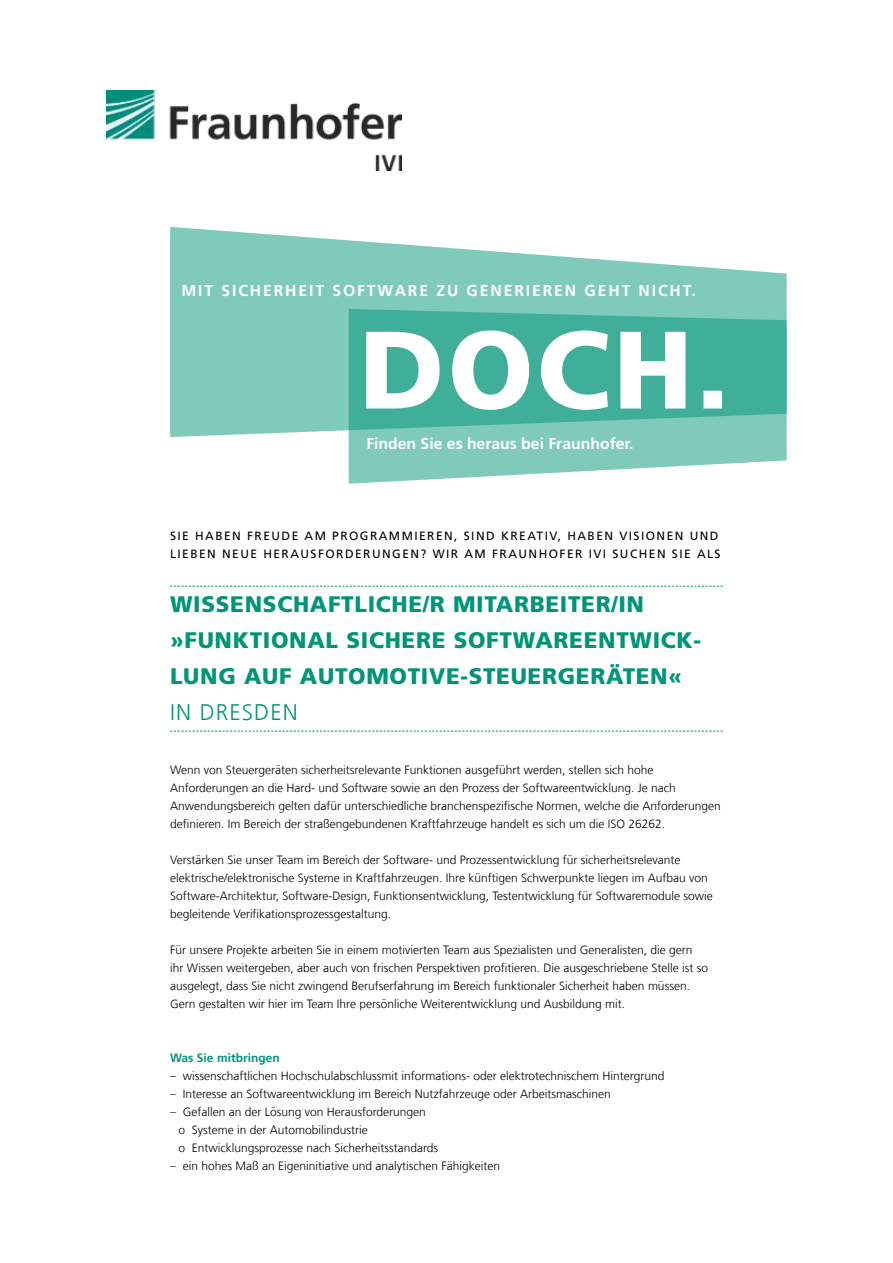
<style>
.page{position:relative;width:893px;height:1263px;background:#fff}
.page>*{position:absolute;margin:0;border:0;box-sizing:border-box;transform-origin:0 0}
.Position{font:900 22.5px/36px "Frutiger LT Com";letter-spacing:.03em;color:#009579}
.Vignette_oben{font:700 15.75px "Frutiger LT Com";letter-spacing:.12em;color:#fff}
.Vignette_unten{font:700 15.75px "Frutiger LT Com";color:#fff}
.Fließtext{font:300 12px/18px "Frutiger LT Com";color:#000}
.Aufzählung{font:300 12px "Frutiger LT Com";color:#000}
.Einleitungstext{font:12px/18px "Frutiger LT Com";letter-spacing:.12em;color:#000}
.Aufzählung-2{font:700 12px "Frutiger LT Com";color:#009579}
.s1{font-weight:300}
</style>
<div class="page">
<svg style="left:170px;top:227px;width:617px;height:210px;fill:#80cabc"></svg>
<svg style="left:349px;top:309px;width:438px;height:175px;fill:#80cabc"></svg>
<svg style="left:366px;top:330px;width:356px;height:80px"></svg>
<svg style="left:170px;top:586px;width:553px;height:1px"></svg>
<svg style="left:170px;top:731px;width:553px;height:1px"></svg>
<img style="left:106px;top:90px;width:295px;height:80px">
<p class="Vignette_oben" style="left:181px;top:282px;width:516px">MIT SICHERHEIT SOFTWARE ZU GENERIEREN GEHT NICHT.</p>
<p class="Vignette_unten" style="left:366px;top:434px;width:269px">Finden Sie es heraus bei Fraunhofer.</p>
<p class="Einleitungstext" style="left:170px;top:527px;width:552px">SIE HABEN FREUDE AM PROGRAMMIEREN, SIND KREATIV, HABEN VISIONEN UND<br>LIEBEN NEUE HERAUSFORDERUNGEN? WIR AM FRAUNHOFER IVI SUCHEN SIE ALS</p>
<p class="Position" style="left:170px;top:586px;width:532px">WISSENSCHAFTLICHE/R MITARBEITER/IN »FUNKTIONAL SICHERE SOFTWAREENTWICK-<br>LUNG AUF AUTOMOTIVE-STEUERGERÄTEN«<br><span class="s1">IN DRESDEN</span></p>
<p class="Fließtext" style="left:170px;top:761px;width:485px">Wenn von Steuergeräten sicherheitsrelevante Funktionen ausgeführt werden, stellen sich hohe</p>
<p class="Fließtext" style="left:170px;top:779px;width:552px">Anforderungen an die Hard- und Software sowie an den Prozess der Softwareentwicklung. Je nach<br>Anwendungsbereich gelten dafür unterschiedliche branchenspezifische Normen, welche die Anforderungen definieren. Im Bereich der straßengebundenen Kraftfahrzeuge handelt es sich um die ISO 26262.</p>
<p class="Fließtext" style="left:170px;top:851px;width:544px">Verstärken Sie unser Team im Bereich der Software- und Prozessentwicklung für sicherheitsrelevante elektrische/elektronische Systeme in Kraftfahrzeugen. Ihre künftigen Schwerpunkte liegen im Aufbau von Software-Architektur, Software-Design, Funktionsentwicklung, Testentwicklung für Softwaremodule sowie begleitende Verifikationsprozessgestaltung.</p>
<p class="Fließtext" style="left:170px;top:941px;width:539px">Für unsere Projekte arbeiten Sie in einem motivierten Team aus Spezialisten und Generalisten, die gern ihr Wissen weitergeben, aber auch von frischen Perspektiven profitieren. Die ausgeschriebene Stelle ist so ausgelegt, dass Sie nicht zwingend Berufserfahrung im Bereich funktionaler Sicherheit haben müssen.<br>Gern gestalten wir hier im Team Ihre persönliche Weiterentwicklung und Ausbildung mit.</p>
<p class="Aufzählung-2" style="left:170px;top:1051px;width:111px">Was Sie mitbringen</p>
<p class="Aufzählung" style="left:170px;top:1069px;width:496px">– wissenschaftlichen Hochschulabschlussmit informations- oder elektrotechnischem Hintergrund</p>
<p class="Aufzählung" style="left:170px;top:1087px;width:442px">– Interesse an Softwareentwicklung im Bereich Nutzfahrzeuge oder Arbeitsmaschinen</p>
<p class="Aufzählung" style="left:170px;top:1105px;width:257px">– Gefallen an der Lösung von Herausforderungen</p>
<p class="Aufzählung" style="left:179px;top:1123px;width:191px">o Systeme in der Automobilindustrie</p>
<p class="Aufzählung" style="left:179px;top:1141px;width:261px">o Entwicklungsprozesse nach Sicherheitsstandards</p>
<p class="Aufzählung" style="left:170px;top:1159px;width:332px">– ein hohes Maß an Eigeninitiative und analytischen Fähigkeiten</p>
</div>
